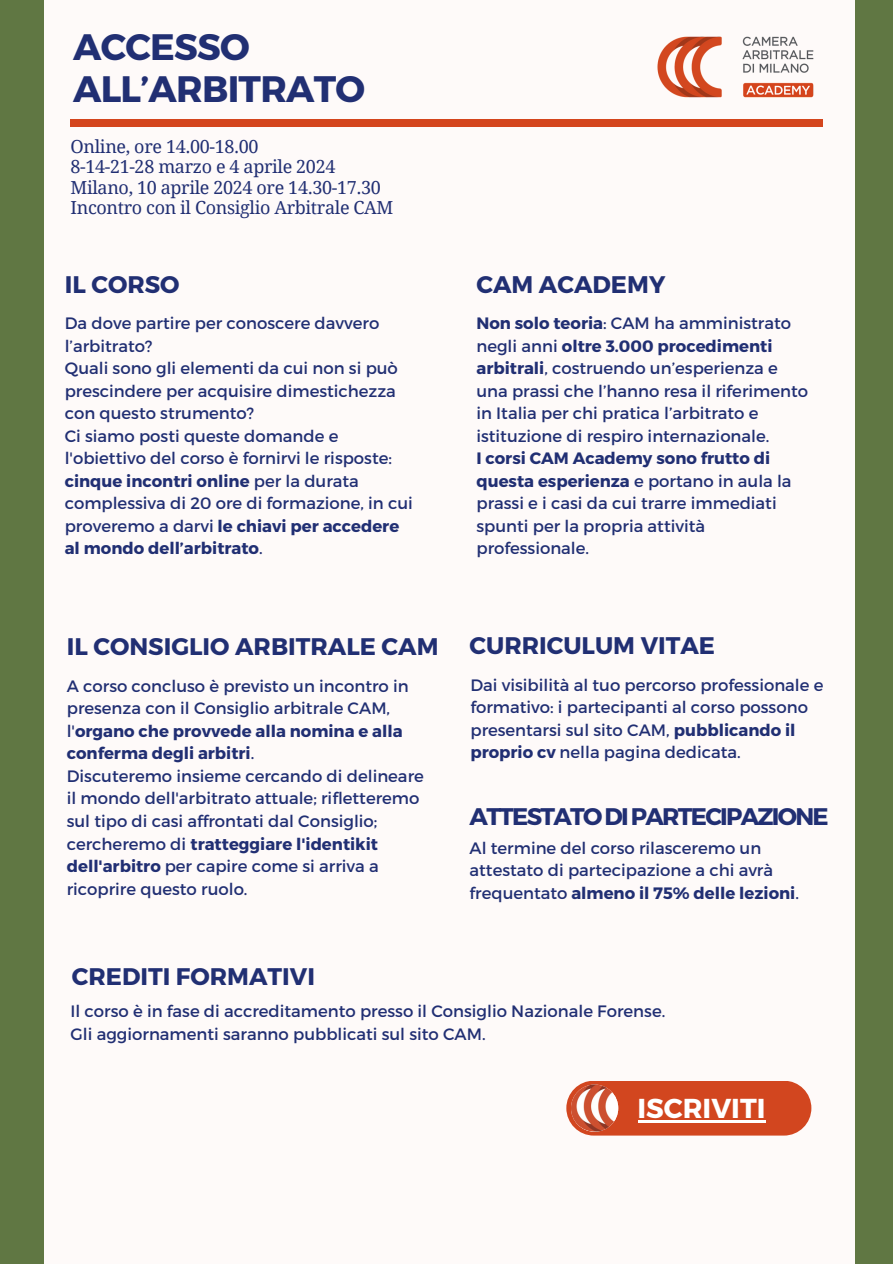
<style>
.page{position:relative;width:893px;height:1264px;background:#fff}
.page>*{position:absolute;margin:0;border:0;box-sizing:border-box;transform-origin:0 0}
.t1{font:700 36.75px/42.2px "Montserrat";letter-spacing:-.02em;color:#212f73}
.t2{font:700 27.3px "Montserrat";color:#fff}
.t3{font:700 24px "Montserrat";color:#212f73}
.t4{font:700 24px "Montserrat";letter-spacing:-.07em;color:#212f73}
.t5{font:18px "Droid Serif";letter-spacing:-.02em;color:#212f73}
.t6{font:16.5px/22.5px "Montserrat";color:#212f73}
.s1{font-weight:700}
</style>
<div class="page">
<div style="left:0;top:0;width:892px;height:1263px;background:#607743"></div>
<div style="left:44px;top:0;width:810px;height:1263px;background:#fefaf9"></div>
<div style="left:71px;top:120px;width:751px;height:7px;background:#d4451d"></div>
<img style="left:657px;top:36px;width:157px;height:62px">
<div style="left:566px;top:1080px;width:245px;height:55px;background:#d2461f;border-radius:27px"></div>
<img style="left:571px;top:1084px;width:47px;height:47px;border-radius:50%">
<hr style="left:637px;top:1120px;width:128px;height:2px;background:#fff">
<h3 class="t1" style="left:73px;top:24px;width:293px">ACCESSO<br>ALL’ARBITRATO</h3>
<p class="t5" style="left:71px;top:136px;width:190px">Online, ore 14.00-18.00</p>
<p class="t5" style="left:71px;top:157px;width:266px">8-14-21-28 marzo e 4 aprile 2024</p>
<p class="t5" style="left:71px;top:177px;width:312px">Milano, 10 aprile 2024 ore 14.30-17.30</p>
<h3 class="t5" style="left:71px;top:197px;width:324px">Incontro con il Consiglio Arbitrale CAM</h3>
<p class="t3" style="left:65px;top:268px;width:116px">IL CORSO</p>
<p class="t6" style="left:65px;top:311px;width:316px">Da dove partire per conoscere davvero l’arbitrato?</p>
<p class="t6" style="left:65px;top:356px;width:335px">Quali sono gli elementi da cui non si può prescindere per acquisire dimestichezza con questo strumento?</p>
<p class="t6" style="left:65px;top:424px;width:349px">Ci siamo posti queste domande e l'obiettivo del corso è fornirvi le risposte: <span class="s1">cinque incontri online</span> per la durata complessiva di 20 ore di formazione, in cui proveremo a darvi <span class="s1">le chiavi per accedere al mondo dell’arbitrato</span>.</p>
<p class="t3" style="left:67px;top:630px;width:373px">IL CONSIGLIO ARBITRALE CAM</p>
<p class="t6" style="left:67px;top:674px;width:343px">A corso concluso è previsto un incontro in presenza con il Consiglio arbitrale CAM, l'<span class="s1">organo che provvede alla nomina e alla conferma degli arbitri</span>.</p>
<h3 class="t6" style="left:67px;top:764px;width:358px">Discuteremo insieme cercando di delineare il mondo dell'arbitrato attuale; rifletteremo sul tipo di casi affrontati dal Consiglio; cercheremo di <span class="s1">tratteggiare l'identikit dell'arbitro</span> per capire come si arriva a ricoprire questo ruolo.</h3>
<p class="t3" style="left:476px;top:268px;width:190px">CAM ACADEMY</p>
<h3 class="t6" style="left:476px;top:311px;width:333px"><span class="s1">Non solo teoria</span>: CAM ha amministrato negli anni <span class="s1">oltre 3.000 procedimenti arbitrali</span>, costruendo un’esperienza e una prassi che l’hanno resa il riferimento in Italia per chi pratica l’arbitrato e istituzione di respiro internazionale.</h3>
<p class="t6" style="left:476px;top:446px;width:317px"><span class="s1">I corsi CAM Academy sono frutto di questa esperienza</span> e portano in aula la prassi e i casi da cui trarre immediati spunti per la propria attività professionale.</p>
<p class="t3" style="left:469px;top:630px;width:247px">CURRICULUM VITAE</p>
<p class="t6" style="left:470px;top:672px;width:354px">Dai visibilità al tuo percorso professionale e formativo: i partecipanti al corso possono presentarsi sul sito CAM, <span class="s1">pubblicando il proprio cv</span> nella pagina dedicata.</p>
<h3 class="t4" style="left:469px;top:800px;width:360px">ATTESTATO DI PARTECIPAZIONE</h3>
<p class="t6" style="left:469px;top:835px;width:331px">Al termine del corso rilasceremo un attestato di partecipazione a chi avrà frequentato <span class="s1">almeno il 75% delle lezioni</span>.</p>
<p class="t3" style="left:72px;top:960px;width:244px">CREDITI FORMATIVI</p>
<h3 class="t6" style="left:71px;top:999px;width:596px">Il corso è in fase di accreditamento presso il Consiglio Nazionale Forense.</h3>
<p class="t6" style="left:71px;top:1021px;width:416px">Gli aggiornamenti saranno pubblicati sul sito CAM.</p>
<p class="t2" style="left:637px;top:1090px;width:129px">ISCRIVITI</p>
</div>
